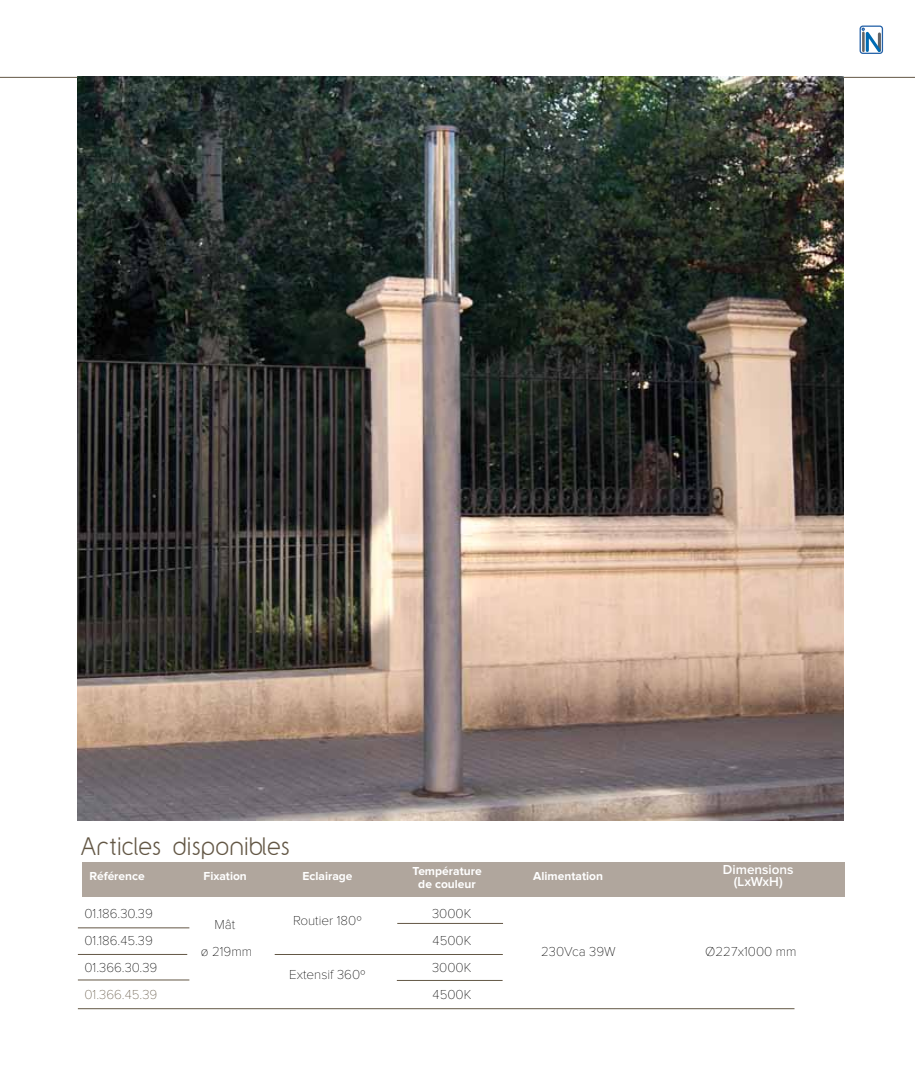
<style>
.page{position:relative;width:915px;height:1085px;background:#fff}
.page>*{position:absolute;margin:0;border:0;box-sizing:border-box;transform-origin:0 0}
.t1{font:21px "Y2 K Neophyte";letter-spacing:.05em;color:#635745}
.t2{font:100 13.5px/27px "Proxima Nova";color:#000}
.t3{font:600 13.5px/12px "Proxima Nova";color:#fff;text-align:center}
.t4{font:100 13.5px "Proxima Nova";color:#635745}
.t5{font:700 12px/13.5px "Proxima Nova";color:#fff;text-align:center}
</style>
<div class="page">
<svg style="left:861px;top:25px;width:22px;height:29px"></svg>
<div style="left:859px;top:26px;width:23px;height:28px;border:1px solid #2562a8;border-radius:3px"></div>
<hr style="left:0;top:77px;width:914px;height:1px;background:#635745">
<img style="left:78px;top:77px;width:765px;height:743px">
<div style="left:83px;top:862px;width:761px;height:34px;background:#b0a69d"></div>
<hr style="left:78px;top:927px;width:111px;height:1px;background:#635745">
<hr style="left:78px;top:953px;width:109px;height:1px;background:#635745">
<hr style="left:78px;top:979px;width:111px;height:1px;background:#635745">
<hr style="left:78px;top:1008px;width:716px;height:1px;background:#635745">
<hr style="left:274px;top:953px;width:228px;height:1px;background:#635745">
<hr style="left:397px;top:922px;width:106px;height:1px;background:#635745">
<hr style="left:396px;top:979px;width:106px;height:1px;background:#635745">
<h1 class="t1" style="left:81px;top:831px;width:210px">Articles disponibles</h1>
<p class="t5" style="left:89px;top:869px;width:57px">Référence</p>
<p class="t5" style="left:203px;top:869px;width:45px">Fixation</p>
<p class="t5" style="left:302px;top:869px;width:52px">Eclairage</p>
<p class="t2" style="left:84px;top:900px;width:74px">01.186.30.39<br>01.186.45.39<br>01.366.30.39</p>
<p class="t4" style="left:84px;top:988px;width:74px">01.366.45.39</p>
<p class="t2" style="left:201px;top:911px;width:53px;text-align:center">Mât<br>ø 219mm</p>
<p class="t2" style="left:293px;top:907px;width:70px">Routier 180º</p>
<p class="t2" style="left:289px;top:961px;width:78px">Extensif 360º</p>
<p class="t5" style="left:412px;top:864px;width:71px">Température de couleur</p>
<p class="t2" style="left:432px;top:900px;width:41px;text-align:justify">3000K 4500K 3000K 4500K</p>
<p class="t5" style="left:533px;top:870px;width:71px">Alimentation</p>
<p class="t3" style="left:722px;top:863px;width:72px">Dimensions (LxWxH)</p>
<p class="t2" style="left:541px;top:938px;width:76px">230Vca 39W</p>
<p class="t2" style="left:705px;top:938px;width:93px">Ø227x1000 mm</p>
</div>
